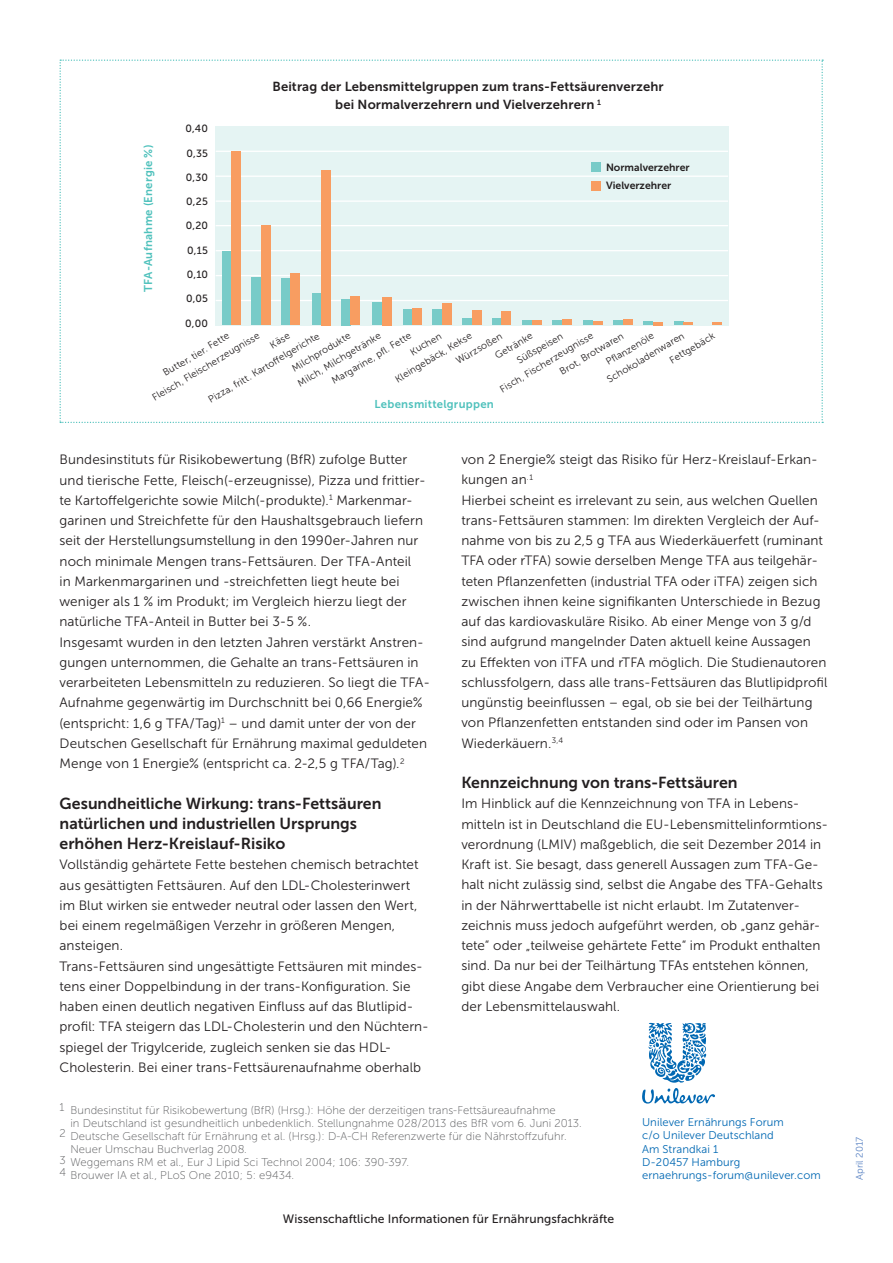
<style>
.page{position:relative;width:893px;height:1263px;background:#fff}
.page>*{position:absolute;margin:0;border:0;box-sizing:border-box;transform-origin:0 0}
.ZWTitel{font:15.9px/20.2px "Museo Sans 700";color:#231f20}
.Fließ{font:13.5px/20.2px "Museo Sans 300";letter-spacing:.005em;color:#231f20}
.t1{font:13.05px/18.3px "Museo Sans 700";letter-spacing:.01em;color:#231f20;text-align:center}
.BU{font:12.15px "Museo Sans 500";letter-spacing:.005em;color:#231f20}
.ZWTitel-2{font:11.4px "Museo Sans 700";letter-spacing:.025em;color:#4fc1bc}
.BU-2{font:11.25px "Museo Sans 100";letter-spacing:.005em;color:#57585a}
.BU-3{font:11.25px "Museo Sans 300";letter-spacing:.005em;color:#0168b3}
.ZWTitel-3{font:10.5px "Museo Sans 500";letter-spacing:.02em;color:#231f20}
.t2{font:10.5px "Museo Sans 700";color:#231f20}
.ZWTitel-4{font:9.75px "Museo Sans 300";color:#231f20}
.t3{font:9.6px "Museo Sans 300";color:#5982c3}
</style>
<div class="page">
<svg style="left:642px;top:1023px;width:73px;height:81px"></svg>
<svg style="left:60px;top:60px;width:763px;height:363px"></svg>
<div style="left:562px;top:319px;width:10px;height:6px;background:#f89d61"></div>
<div style="left:532px;top:320px;width:10px;height:5px;background:#f89d61"></div>
<div style="left:501px;top:311px;width:10px;height:14px;background:#f89d61"></div>
<div style="left:472px;top:310px;width:10px;height:15px;background:#f89d61"></div>
<div style="left:442px;top:303px;width:10px;height:22px;background:#f89d61"></div>
<div style="left:413px;top:309px;width:9px;height:16px;background:#f89d61"></div>
<div style="left:382px;top:297px;width:9px;height:28px;background:#f89d61"></div>
<div style="left:351px;top:296px;width:9px;height:29px;background:#f89d61"></div>
<div style="left:321px;top:170px;width:10px;height:155px;background:#f89d61"></div>
<div style="left:291px;top:274px;width:9px;height:51px;background:#f89d61"></div>
<div style="left:261px;top:226px;width:9px;height:99px;background:#f89d61"></div>
<div style="left:231px;top:151px;width:10px;height:174px;background:#f89d61"></div>
<div style="left:592px;top:163px;width:9px;height:9px;background:#78cbc8"></div>
<div style="left:592px;top:181px;width:9px;height:10px;background:#f89d61"></div>
<p class="t1" style="left:272px;top:77px;width:393px">Beitrag der Lebensmittelgruppen zum trans-Fettsäurenverzehr bei Normalverzehrern und Vielverzehrern <sup>1</sup></p>
<p class="ZWTitel-3" style="left:186px;top:123px;width:24px">0,40</p>
<p class="ZWTitel-3" style="left:186px;top:147px;width:23px">0,35</p>
<p class="ZWTitel-3" style="left:186px;top:172px;width:24px">0,30</p>
<p class="ZWTitel-3" style="left:186px;top:196px;width:23px">0,25</p>
<p class="ZWTitel-3" style="left:186px;top:220px;width:24px">0,20</p>
<p class="ZWTitel-3" style="left:187px;top:244px;width:22px">0,15</p>
<p class="ZWTitel-3" style="left:187px;top:269px;width:23px">0,10</p>
<p class="ZWTitel-3" style="left:186px;top:293px;width:23px">0,05</p>
<p class="ZWTitel-3" style="left:185px;top:317px;width:24px">0,00</p>
<p class="ZWTitel-4" style="left:161px;top:369px;width:77px;rotate:-31deg">Butter, tier. Fette</p>
<p class="ZWTitel-2" style="left:142px;top:292px;width:148px;rotate:-90deg">TFA-Aufnahme (Energie %)</p>
<p class="t2" style="left:606px;top:162px;width:85px">Normalverzehrer</p>
<p class="t2" style="left:606px;top:180px;width:67px">Vielverzehrer</p>
<p class="ZWTitel-4" style="left:668px;top:356px;width:52px;rotate:-31deg">Fettgebäck</p>
<p class="ZWTitel-4" style="left:498px;top:385px;width:108px;rotate:-31deg">Fisch, Fischerzeugnisse</p>
<p class="ZWTitel-4" style="left:393px;top:375px;width:89px;rotate:-31deg">Kleingebäck, Kekse</p>
<p class="ZWTitel-4" style="left:604px;top:358px;width:56px;rotate:-31deg">Pfl anzenöle</p>
<p class="ZWTitel-4" style="left:150px;top:394px;width:125px;rotate:-31deg">Fleisch, Fleischerzeugnisse</p>
<p class="ZWTitel-4" style="left:268px;top:341px;width:23px;rotate:-31deg">Käse</p>
<p class="ZWTitel-4" style="left:493px;top:352px;width:43px;rotate:-31deg">Getränke</p>
<p class="ZWTitel-4" style="left:296px;top:379px;width:97px;rotate:-31deg">Milch, Milchgetränke</p>
<p class="ZWTitel-4" style="left:290px;top:365px;width:68px;rotate:-31deg">Milchprodukte</p>
<p class="ZWTitel-4" style="left:330px;top:377px;width:92px;rotate:-31deg">Margarine, pfl . Fette</p>
<p class="ZWTitel-4" style="left:408px;top:348px;width:36px;rotate:-31deg">Kuchen</p>
<p class="ZWTitel-4" style="left:206px;top:396px;width:129px;rotate:-31deg">Pizza, fritt. Kartoff elgerichte</p>
<p class="ZWTitel-4" style="left:605px;top:376px;width:90px;rotate:-31deg">Schokoladenwaren</p>
<p class="ZWTitel-4" style="left:515px;top:357px;width:53px;rotate:-31deg">Süßspeisen</p>
<p class="ZWTitel-4" style="left:558px;top:368px;width:74px;rotate:-31deg">Brot, Brotwaren</p>
<p class="ZWTitel-4" style="left:454px;top:357px;width:54px;rotate:-31deg">Würzsoßen</p>
<p class="ZWTitel-2" style="left:374px;top:398px;width:121px">Lebensmittelgruppen</p>
<p class="Fließ" style="left:60px;top:450px;width:368px">Bundesinstituts für Risikobewertung (BfR) zufolge Butter und tierische Fette, Fleisch(-erzeugnisse), Pizza und frittier&shy;te Kartoffelgerichte sowie Milch(-produkte).<sup>1</sup> Markenmar&shy;garinen und Streichfette für den Haushaltsgebrauch liefern seit der Herstellungsumstellung in den 1990er-Jahren nur noch minimale Mengen trans-Fettsäuren. Der TFA-Anteil in Markenmargarinen und -streichfetten liegt heute bei weniger als 1 % im Produkt; im Vergleich hierzu liegt der natürliche TFA-Anteil in Butter bei 3-5 %.</p>
<p class="Fließ" style="left:60px;top:632px;width:372px">Insgesamt wurden in den letzten Jahren verstärkt Anstren&shy;gungen unternommen, die Gehalte an trans-Fettsäuren in verarbeiteten Lebensmitteln zu reduzieren. So liegt die TFA-Aufnahme gegenwärtig im Durchschnitt bei 0,66 Energie% (entspricht: 1,6 g TFA/Tag)<sup>1</sup> – und damit unter der von der Deutschen Gesellschaft für Ernährung maximal geduldeten Menge von 1 Energie% (entspricht ca. 2-2,5 g TFA/Tag).<sup>2</sup></p>
<p class="ZWTitel" style="left:60px;top:793px;width:324px">Gesundheitliche Wirkung: trans-Fettsäuren natürlichen und industriellen Ursprungs erhöhen Herz-Kreislauf-Risiko</p>
<p class="Fließ" style="left:60px;top:855px;width:360px">Vollständig gehärtete Fette bestehen chemisch betrachtet aus gesättigten Fettsäuren. Auf den LDL-Cholesterinwert im Blut wirken sie entweder neutral oder lassen den Wert, bei einem regelmäßigen Verzehr in größeren Mengen, ansteigen.</p>
<p class="Fließ" style="left:60px;top:956px;width:368px">Trans-Fettsäuren sind ungesättigte Fettsäuren mit mindes&shy;tens einer Doppelbindung in der trans-Konfiguration. Sie haben einen deutlich negativen Einfluss auf das Blutlipid&shy;profil: TFA steigern das LDL-Cholesterin und den Nüchtern&shy;spiegel der Trigylceride, zugleich senken sie das HDL-Cholesterin. Bei einer trans-Fettsäurenaufnahme oberhalb</p>
<p class="Fließ" style="left:461px;top:449px;width:358px">von 2 Energie% steigt das Risiko für Herz-Kreislauf-Erkan&shy;kungen an<sup>.1</sup></p>
<p class="Fließ" style="left:461px;top:490px;width:368px">Hierbei scheint es irrelevant zu sein, aus welchen Quellen trans-Fettsäuren stammen: Im direkten Vergleich der Auf&shy;nahme von bis zu 2,5 g TFA aus Wiederkäuerfett (ruminant TFA oder rTFA) sowie derselben Menge TFA aus teilgehär&shy;teten Pflanzenfetten (industrial TFA oder iTFA) zeigen sich zwischen ihnen keine signifikanten Unterschiede in Bezug auf das kardiovaskuläre Risiko. Ab einer Menge von 3 g/d sind aufgrund mangelnder Daten aktuell keine Aussagen zu Effekten von iTFA und rTFA möglich. Die Studienautoren schlussfolgern, dass alle trans-Fettsäuren das Blutlipidprofil ungünstig beeinflussen – egal, ob sie bei der Teilhärtung von Pflanzenfetten entstanden sind oder im Pansen von Wiederkäuern.<sup>3,4</sup></p>
<p class="ZWTitel" style="left:461px;top:772px;width:278px">Kennzeichnung von trans-Fettsäuren</p>
<p class="Fließ" style="left:461px;top:794px;width:365px">Im Hinblick auf die Kennzeichnung von TFA in Lebens&shy;mitteln ist in Deutschland die EU-Lebensmittelinformtions&shy;verordnung (LMIV) maßgeblich, die seit Dezember 2014 in Kraft ist. Sie besagt, dass generell Aussagen zum TFA-Ge&shy;halt nicht zulässig sind, selbst die Angabe des TFA-Gehalts in der Nährwerttabelle ist nicht erlaubt. Im Zutatenver&shy;zeichnis muss jedoch aufgeführt werden, ob „ganz gehär&shy;tete“ oder „teilweise gehärtete Fette“ im Produkt enthalten sind. Da nur bei der Teilhärtung TFAs entstehen können, gibt diese Angabe dem Verbraucher eine Orientierung bei der Lebensmittelauswahl.</p>
<p class="BU-2" style="left:60px;top:1104px;width:498px">1 Bundesinstitut für Risikobewertung (BfR) (Hrsg.): Höhe der derzeitigen trans-Fettsäureaufnahme</p>
<p class="BU-2" style="left:70px;top:1117px;width:513px">in Deutschland ist gesundheitlich unbedenklich. Stellungnahme 028/2013 des BfR vom 6. Juni 2013.</p>
<p class="BU-2" style="left:60px;top:1130px;width:509px">2 Deutsche Gesellschaft für Ernährung et al. (Hrsg.): D-A-CH Referenzwerte für die Nährstoffzufuhr.</p>
<p class="BU-2" style="left:70px;top:1143px;width:178px">Neuer Umschau Buchverlag 2008.</p>
<p class="BU-2" style="left:60px;top:1156px;width:351px">3 Weggemans RM et al., Eur J Lipid Sci Technol 2004; 106: 390-397.</p>
<p class="BU-2" style="left:60px;top:1169px;width:236px">4 Brouwer IA et al., PLoS One 2010; 5: e9434.</p>
<p class="BU" style="left:283px;top:1212px;width:333px">Wissenschaftliche Informationen für Ernährungsfachkräfte</p>
<p class="BU-3" style="left:642px;top:1116px;width:143px">Unilever Ernährungs Forum</p>
<p class="BU-3" style="left:642px;top:1129px;width:133px">c/o Unilever Deutschland</p>
<p class="BU-3" style="left:642px;top:1142px;width:78px">Am Strandkai 1</p>
<p class="BU-3" style="left:642px;top:1155px;width:100px">D-20457 Hamburg</p>
<p class="BU-3" style="left:642px;top:1169px;width:180px">ernaehrungs-forum@unilever.com</p>
<p class="t3" style="left:854px;top:1180px;width:45px;rotate:-90deg">April 2017</p>
</div>
